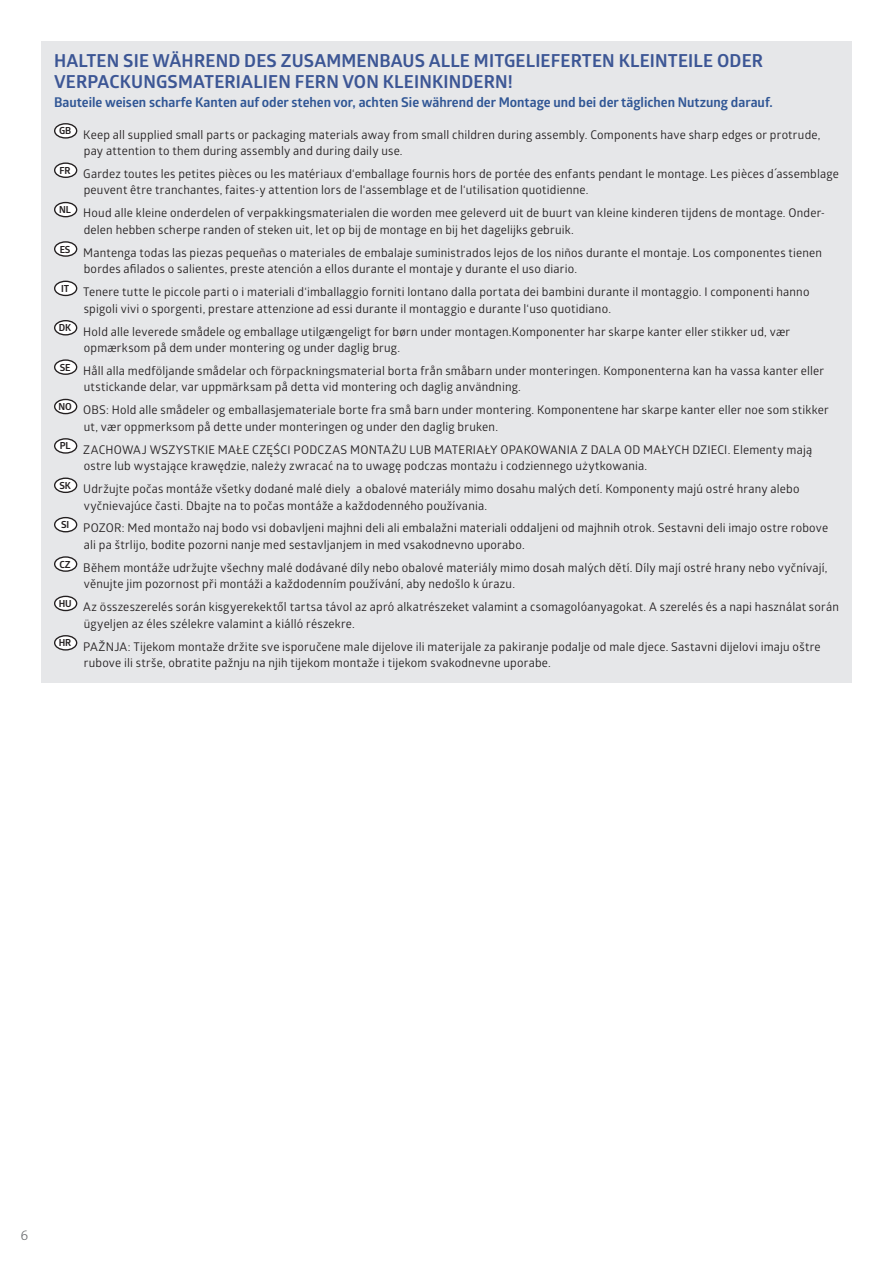
<style>
.page{position:relative;width:893px;height:1263px;background:#fff}
.page>*{position:absolute;margin:0;border:0;box-sizing:border-box;transform-origin:0 0}
.t1{font:700 18px/21px "Glober";letter-spacing:.01em;color:#3c5695}
.t2{font:700 13.5px "Glober";color:#305695}
.t3{font:300 13.5px "The Sans";color:#6c6d70}
.t4{font:12px/16.5px "Glober";letter-spacing:.015em;color:#231f20}
</style>
<div class="page">
<div style="left:41px;top:41px;width:811px;height:65px;background:#e6e7e9"></div>
<div style="left:41px;top:85px;width:811px;height:39px;background:#e6e7e9"></div>
<div style="left:41px;top:117px;width:811px;height:54px;background:#e6e7e9"></div>
<div style="left:41px;top:156px;width:811px;height:54px;background:#e6e7e9"></div>
<div style="left:41px;top:196px;width:811px;height:54px;background:#e6e7e9"></div>
<div style="left:41px;top:235px;width:811px;height:54px;background:#e6e7e9"></div>
<div style="left:41px;top:275px;width:811px;height:54px;background:#e6e7e9"></div>
<div style="left:41px;top:314px;width:811px;height:54px;background:#e6e7e9"></div>
<div style="left:41px;top:353px;width:811px;height:54px;background:#e6e7e9"></div>
<div style="left:41px;top:393px;width:811px;height:54px;background:#e6e7e9"></div>
<div style="left:41px;top:432px;width:811px;height:54px;background:#e6e7e9"></div>
<div style="left:41px;top:472px;width:811px;height:53px;background:#e6e7e9"></div>
<div style="left:41px;top:511px;width:811px;height:54px;background:#e6e7e9"></div>
<div style="left:41px;top:550px;width:811px;height:54px;background:#e6e7e9"></div>
<div style="left:41px;top:590px;width:811px;height:54px;background:#e6e7e9"></div>
<div style="left:41px;top:629px;width:811px;height:54px;background:#e6e7e9"></div>
<svg style="left:55px;top:124px;width:22px;height:14px"></svg>
<div style="left:54px;top:123px;width:23px;height:16px;border:1px solid #231f20;border-radius:50%"></div>
<div style="left:55px;top:163px;width:22px;height:14px;background:#fff;border-radius:50%"></div>
<div style="left:54px;top:162px;width:23px;height:16px;border:1px solid #231f20;border-radius:50%"></div>
<div style="left:55px;top:203px;width:22px;height:14px;background:#fff;border-radius:50%"></div>
<div style="left:54px;top:202px;width:23px;height:15px;border:1px solid #231f20;border-radius:50%"></div>
<svg style="left:55px;top:242px;width:22px;height:14px"></svg>
<div style="left:54px;top:241px;width:23px;height:16px;border:1px solid #231f20;border-radius:50%"></div>
<div style="left:55px;top:281px;width:22px;height:14px;background:#fff;border-radius:50%"></div>
<div style="left:54px;top:281px;width:23px;height:15px;border:1px solid #231f20;border-radius:50%"></div>
<div style="left:55px;top:321px;width:22px;height:14px;background:#fff;border-radius:50%"></div>
<div style="left:54px;top:320px;width:23px;height:15px;border:1px solid #231f20;border-radius:50%"></div>
<svg style="left:55px;top:360px;width:22px;height:14px"></svg>
<div style="left:54px;top:359px;width:23px;height:16px;border:1px solid #231f20;border-radius:50%"></div>
<div style="left:55px;top:399px;width:22px;height:15px;background:#fff;border-radius:50%"></div>
<div style="left:54px;top:399px;width:23px;height:15px;border:1px solid #231f20;border-radius:50%"></div>
<svg style="left:55px;top:439px;width:22px;height:14px"></svg>
<div style="left:54px;top:438px;width:23px;height:16px;border:1px solid #231f20;border-radius:50%"></div>
<div style="left:55px;top:478px;width:22px;height:14px;background:#fff;border-radius:50%"></div>
<div style="left:54px;top:477px;width:23px;height:16px;border:1px solid #231f20;border-radius:50%"></div>
<div style="left:55px;top:518px;width:22px;height:14px;background:#fff;border-radius:50%"></div>
<div style="left:54px;top:517px;width:23px;height:15px;border:1px solid #231f20;border-radius:50%"></div>
<svg style="left:55px;top:557px;width:22px;height:14px"></svg>
<div style="left:54px;top:556px;width:23px;height:16px;border:1px solid #231f20;border-radius:50%"></div>
<div style="left:55px;top:596px;width:22px;height:14px;background:#fff;border-radius:50%"></div>
<div style="left:54px;top:596px;width:23px;height:15px;border:1px solid #231f20;border-radius:50%"></div>
<svg style="left:55px;top:636px;width:22px;height:14px"></svg>
<div style="left:54px;top:635px;width:23px;height:16px;border:1px solid #231f20;border-radius:50%"></div>
<h1 class="t1" style="left:54px;top:50px;width:710px">HALTEN SIE WÄHREND DES ZUSAMMENBAUS ALLE MITGELIEFERTEN KLEINTEILE ODER<br>VERPACKUNGSMATERIALIEN FERN VON KLEINKINDERN!</h1>
<p class="t2" style="left:54px;top:93px;width:720px">Bauteile weisen scharfe Kanten auf oder stehen vor, achten Sie während der Montage und bei der täglichen Nutzung darauf.</p>
<p class="t4" style="left:84px;top:126px;width:738px;text-indent:-25px"><sup>GB</sup> Keep all supplied small parts or packaging materials away from small children during assembly. Components have sharp edges or protrude, pay attention to them during assembly and during daily use.</p>
<p class="t4" style="left:84px;top:165px;width:757px;text-indent:-24px"><sup>FR</sup> Gardez toutes les petites pièces ou les matériaux d‘emballage fournis hors de portée des enfants pendant le montage. Les pièces d´assemblage peuvent être tranchantes, faites-y attention lors de l‘assemblage et de l‘utilisation quotidienne.</p>
<p class="t4" style="left:84px;top:204px;width:743px;text-indent:-24px"><sup>NL</sup> Houd alle kleine onderdelen of verpakkingsmaterialen die worden mee geleverd uit de buurt van kleine kinderen tijdens de montage. Onder&shy;delen hebben scherpe randen of steken uit, let op bij de montage en bij het dagelijks gebruik.</p>
<p class="t4" style="left:84px;top:244px;width:740px;text-indent:-24px"><sup>ES</sup> Mantenga todas las piezas pequeñas o materiales de embalaje suministrados lejos de los niños durante el montaje. Los componentes tienen bordes afilados o salientes, preste atención a ellos durante el montaje y durante el uso diario.</p>
<p class="t4" style="left:84px;top:283px;width:727px;text-indent:-23px"><sup>IT</sup> Tenere tutte le piccole parti o i materiali d‘imballaggio forniti lontano dalla portata dei bambini durante il montaggio. I componenti hanno spigoli vivi o sporgenti, prestare attenzione ad essi durante il montaggio e durante l‘uso quotidiano.</p>
<p class="t4" style="left:84px;top:322px;width:708px;text-indent:-25px"><sup>DK</sup> Hold alle leverede smådele og emballage utilgængeligt for børn under montagen.Komponenter har skarpe kanter eller stikker ud, vær opmærksom på dem under montering og under daglig brug.</p>
<p class="t4" style="left:84px;top:362px;width:742px;text-indent:-24px"><sup>SE</sup> Håll alla medföljande smådelar och förpackningsmaterial borta från småbarn under monteringen. Komponenterna kan ha vassa kanter eller utstickande delar, var uppmärksam på detta vid montering och daglig användning.</p>
<p class="t4" style="left:84px;top:401px;width:746px;text-indent:-25px"><sup>NO</sup> OBS: Hold alle smådeler og emballasjemateriale borte fra små barn under montering. Komponentene har skarpe kanter eller noe som stikker ut, vær oppmerksom på dette under monteringen og under den daglig bruken.</p>
<p class="t4" style="left:84px;top:441px;width:730px;text-indent:-24px"><sup>PL</sup> ZACHOWAJ WSZYSTKIE MAŁE CZĘŚCI PODCZAS MONTAŻU LUB MATERIAŁY OPAKOWANIA Z DALA OD MAŁYCH DZIECI. Elementy mają ostre lub wystające krawędzie, należy zwracać na to uwagę podczas montażu i codziennego użytkowania.</p>
<p class="t4" style="left:84px;top:480px;width:717px;text-indent:-24px"><sup>SK</sup> Udržujte počas montáže všetky dodané malé diely a obalové materiály mimo dosahu malých detí. Komponenty majú ostré hrany alebo vyčnievajúce časti. Dbajte na to počas montáže a každodenného používania.</p>
<p class="t4" style="left:84px;top:519px;width:746px;text-indent:-23px"><sup>SI</sup> POZOR: Med montažo naj bodo vsi dobavljeni majhni deli ali embalažni materiali oddaljeni od majhnih otrok. Sestavni deli imajo ostre robove ali pa štrlijo, bodite pozorni nanje med sestavljanjem in med vsakodnevno uporabo.</p>
<p class="t4" style="left:84px;top:559px;width:745px;text-indent:-24px"><sup>CZ</sup> Během montáže udržujte všechny malé dodávané díly nebo obalové materiály mimo dosah malých dětí. Díly mají ostré hrany nebo vyčnívají, věnujte jim pozornost při montáži a každodenním používání, aby nedošlo k úrazu.</p>
<p class="t4" style="left:84px;top:598px;width:757px;text-indent:-25px"><sup>HU</sup> Az összeszerelés során kisgyerekektől tartsa távol az apró alkatrészeket valamint a csomagolóanyagokat. A szerelés és a napi használat során ügyeljen az éles szélekre valamint a kiálló részekre.</p>
<p class="t4" style="left:84px;top:637px;width:738px;text-indent:-25px"><sup>HR</sup> PAŽNJA: Tijekom montaže držite sve isporučene male dijelove ili materijale za pakiranje podalje od male djece. Sastavni dijelovi imaju oštre rubove ili strše, obratite pažnju na njih tijekom montaže i tijekom svakodnevne uporabe.</p>
<p class="t3" style="left:20px;top:1224px;width:9px">6</p>
</div>
